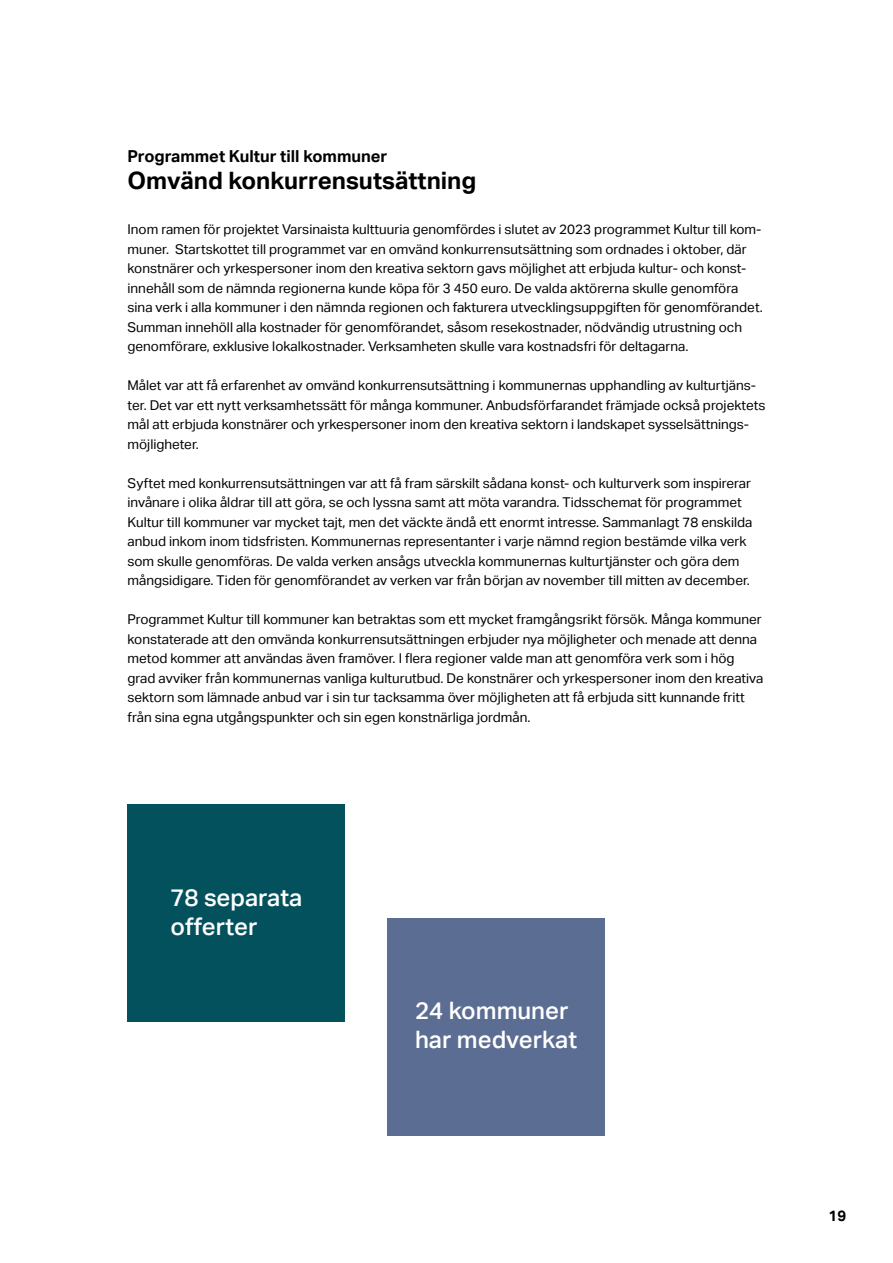
<style>
.page{position:relative;width:893px;height:1263px;background:#fff}
.page>*{position:absolute;margin:0;border:0;box-sizing:border-box;transform-origin:0 0}
.t1{font:500 24px/28.8px "Aktiv Grotesk";color:#fff}
.H3_alaotsikko{font:700 24px "Aktiv Grotesk";color:#000}
.H3_alaotsikko-2{font:700 16.5px "Aktiv Grotesk";color:#000}
.t2{font:700 15px "Aktiv Grotesk";color:#000}
.Leipäteksti{font:13.5px/19.5px "Aktiv Grotesk";color:#000}
</style>
<div class="page">
<div style="left:388px;top:918px;width:217px;height:217px;background:#5b6d93"></div>
<div style="left:128px;top:804px;width:217px;height:218px;background:#03515d"></div>
<h3 class="H3_alaotsikko-2" style="left:128px;top:146px;width:261px">Programmet Kultur till kommuner</h3>
<h3 class="H3_alaotsikko" style="left:128px;top:166px;width:350px">Omvänd konkurrensutsättning</h3>
<p class="Leipäteksti" style="left:128px;top:220px;width:637px">Inom ramen för projektet Varsinaista kulttuuria genomfördes i slutet av 2023 programmet Kultur till kom&shy;muner. Startskottet till programmet var en omvänd konkurrensutsättning som ordnades i oktober, där konstnärer och yrkespersoner inom den kreativa sektorn gavs möjlighet att erbjuda kultur- och konst&shy;innehåll som de nämnda regionerna kunde köpa för 3 450 euro. De valda aktörerna skulle genomföra sina verk i alla kommuner i den nämnda regionen och fakturera utvecklingsuppgiften för genomförandet.<br>Summan innehöll alla kostnader för genomförandet, såsom resekostnader, nödvändig utrustning och genomförare, exklusive lokalkostnader. Verksamheten skulle vara kostnadsfri för deltagarna.</p>
<p class="Leipäteksti" style="left:128px;top:376px;width:639px">Målet var att få erfarenhet av omvänd konkurrensutsättning i kommunernas upphandling av kulturtjäns&shy;ter. Det var ett nytt verksamhetssätt för många kommuner. Anbudsförfarandet främjade också projektets mål att erbjuda konstnärer och yrkespersoner inom den kreativa sektorn i landskapet sysselsättnings&shy;möjligheter.</p>
<p class="Leipäteksti" style="left:128px;top:473px;width:626px">Syftet med konkurrensutsättningen var att få fram särskilt sådana konst- och kulturverk som inspirerar invånare i olika åldrar till att göra, se och lyssna samt att möta varandra. Tidsschemat för programmet Kultur till kommuner var mycket tajt, men det väckte ändå ett enormt intresse. Sammanlagt 78 enskilda anbud inkom inom tidsfristen. Kommunernas representanter i varje nämnd region bestämde vilka verk som skulle genomföras. De valda verken ansågs utveckla kommunernas kulturtjänster och göra dem mångsidigare. Tiden för genomförandet av verken var från början av november till mitten av december.</p>
<p class="Leipäteksti" style="left:128px;top:610px;width:637px">Programmet Kultur till kommuner kan betraktas som ett mycket framgångsrikt försök. Många kommuner konstaterade att den omvända konkurrensutsättningen erbjuder nya möjligheter och menade att denna metod kommer att användas även framöver. I flera regioner valde man att genomföra verk som i hög grad avviker från kommunernas vanliga kulturutbud. De konstnärer och yrkespersoner inom den kreativa sektorn som lämnade anbud var i sin tur tacksamma över möjligheten att få erbjuda sitt kunnande fritt från sina egna utgångspunkter och sin egen konstnärliga jordmån.</p>
<h1 class="t1" style="left:170px;top:883px;width:133px">78 separata offerter</h1>
<h1 class="t1" style="left:415px;top:996px;width:164px">24 kommuner har medverkat</h1>
<p class="t2" style="left:828px;top:1206px;width:19px">19</p>
</div>
